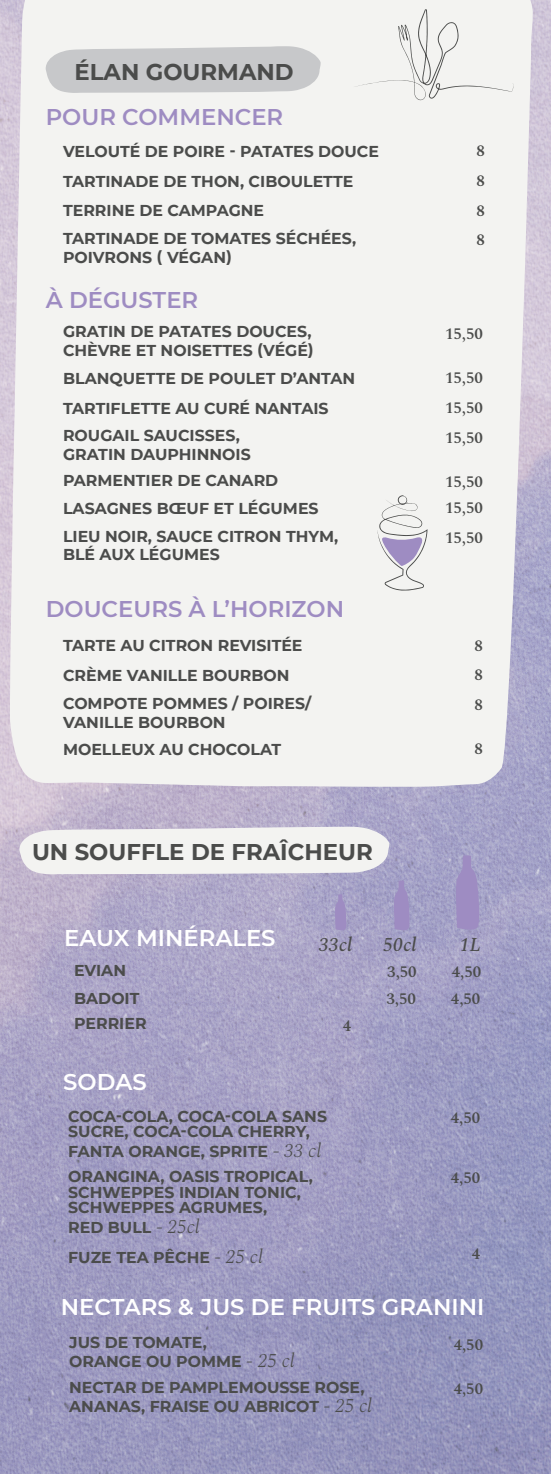
<style>
.page{position:relative;width:551px;height:1474px;background:#fff}
.page>*{position:absolute;margin:0;border:0;box-sizing:border-box;transform-origin:0 0}
.t1{font:600 22.75px "Montserrat";color:#fff}
.t2{font:600 22.75px "Montserrat";color:#9e8cc2}
.t3{font:700 22.75px "Montserrat";color:#4b4c4b}
.t4{font:italic 500 19.25px "Spectral";color:#4b4c4b}
.t5{font:700 15.75px/18.9px "Montserrat";color:#4b4c4b}
.t6{font:600 15.75px "Spectral";color:#4b4c4b}
.s1{font-family:"Spectral";font-weight:300;font-style:italic;font-size:19.25px}
</style>
<div class="page">
<img style="left:0;top:0;width:551px;height:1473px">
<svg style="left:19px;top:826px;width:371px;height:48px"></svg>
<div style="left:8px;top:0;width:525px;height:787px;background:#f3f3f1"></div>
<svg style="left:377px;top:495px;width:50px;height:96px"></svg>
<svg style="left:353px;top:9px;width:161px;height:91px"></svg>
<svg style="left:46px;top:46px;width:275px;height:47px;background:#cbcccd"></svg>
<svg style="left:455px;top:854px;width:26px;height:78px;background:#a093c3"></svg>
<svg style="left:393px;top:880px;width:18px;height:52px"></svg>
<svg style="left:334px;top:894px;width:13px;height:37px"></svg>
<h1 class="t3" style="left:74px;top:55px;width:221px">ÉLAN GOURMAND</h1>
<h1 class="t2" style="left:46px;top:101px;width:239px">POUR COMMENCER</h1>
<p class="t5" style="left:63px;top:141px;width:317px">VELOUTÉ DE POIRE - PATATES DOUCE</p>
<p class="t6" style="left:476px;top:139px;width:10px">8</p>
<p class="t5" style="left:63px;top:171px;width:292px">TARTINADE DE THON, CIBOULETTE</p>
<p class="t6" style="left:476px;top:169px;width:10px">8</p>
<p class="t5" style="left:63px;top:201px;width:202px">TERRINE DE CAMPAGNE</p>
<p class="t6" style="left:476px;top:199px;width:10px">8</p>
<p class="t5" style="left:63px;top:228px;width:295px">TARTINADE DE TOMATES SÉCHÉES,<br>POIVRONS ( VÉGAN)</p>
<p class="t6" style="left:476px;top:229px;width:10px">8</p>
<h1 class="t2" style="left:46px;top:283px;width:154px">À DÉGUSTER</h1>
<p class="t5" style="left:63px;top:321px;width:252px">GRATIN DE PATATES DOUCES,<br>CHÈVRE ET NOISETTES (VÉGÉ)</p>
<p class="t6" style="left:445px;top:322px;width:39px">15,50</p>
<p class="t5" style="left:63px;top:368px;width:294px">BLANQUETTE DE POULET D’ANTAN</p>
<p class="t6" style="left:445px;top:366px;width:39px">15,50</p>
<p class="t5" style="left:63px;top:398px;width:267px">TARTIFLETTE AU CURÉ NANTAIS</p>
<p class="t6" style="left:445px;top:396px;width:39px">15,50</p>
<p class="t5" style="left:63px;top:425px;width:189px">ROUGAIL SAUCISSES,<br>GRATIN DAUPHINNOIS</p>
<p class="t6" style="left:445px;top:426px;width:39px">15,50</p>
<p class="t5" style="left:63px;top:470px;width:217px">PARMENTIER DE CANARD</p>
<p class="t6" style="left:445px;top:470px;width:39px">15,50</p>
<p class="t5" style="left:63px;top:498px;width:257px">LASAGNES BŒUF ET LÉGUMES</p>
<p class="t6" style="left:445px;top:496px;width:39px">15,50</p>
<p class="t5" style="left:63px;top:525px;width:276px">LIEU NOIR, SAUCE CITRON THYM,<br>BLÉ AUX LÉGUMES</p>
<p class="t6" style="left:445px;top:526px;width:39px">15,50</p>
<h1 class="t2" style="left:46px;top:592px;width:300px">DOUCEURS À L’HORIZON</h1>
<p class="t5" style="left:63px;top:635px;width:241px">TARTE AU CITRON REVISITÉE</p>
<p class="t6" style="left:474px;top:634px;width:10px">8</p>
<p class="t5" style="left:63px;top:665px;width:228px">CRÈME VANILLE BOURBON</p>
<p class="t6" style="left:474px;top:663px;width:10px">8</p>
<p class="t5" style="left:63px;top:693px;width:250px">COMPOTE POMMES / POIRES/<br>VANILLE BOURBON</p>
<p class="t6" style="left:474px;top:693px;width:10px">8</p>
<p class="t5" style="left:63px;top:739px;width:220px">MOELLEUX AU CHOCOLAT</p>
<p class="t6" style="left:474px;top:737px;width:10px">8</p>
<h1 class="t3" style="left:32px;top:835px;width:342px">UN SOUFFLE DE FRAÎCHEUR</h1>
<h1 class="t1" style="left:64px;top:921px;width:213px">EAUX MINÉRALES</h1>
<p class="t4" style="left:319px;top:930px;width:35px">33cl</p>
<p class="t4" style="left:383px;top:930px;width:35px">50cl</p>
<p class="t4" style="left:460px;top:930px;width:23px">1L</p>
<p class="t5" style="left:74px;top:960px;width:53px">EVIAN</p>
<p class="t6" style="left:387px;top:960px;width:31px">3,50</p>
<p class="t6" style="left:451px;top:960px;width:31px">4,50</p>
<p class="t5" style="left:74px;top:988px;width:67px">BADOIT</p>
<p class="t6" style="left:386px;top:987px;width:31px">3,50</p>
<p class="t6" style="left:451px;top:987px;width:31px">4,50</p>
<p class="t5" style="left:74px;top:1013px;width:74px">PERRIER</p>
<p class="t6" style="left:343px;top:1014px;width:10px">4</p>
<h1 class="t1" style="left:63px;top:1065px;width:85px">SODAS</h1>
<p class="t5" style="left:68px;top:1107px;width:260px;line-height:15.8px">COCA-COLA, COCA-COLA SANS<br>SUCRE, COCA-COLA CHERRY,</p>
<p class="t5" style="left:68px;top:1140px;width:254px">FANTA ORANGE, SPRITE <span class="s1">- 33 cl</span></p>
<p class="t5" style="left:68px;top:1167px;width:246px;line-height:15.8px">ORANGINA, OASIS TROPICAL,<br>SCHWEPPES INDIAN TONIC,<br>SCHWEPPES AGRUMES,</p>
<p class="t5" style="left:68px;top:1216px;width:133px">RED BULL <span class="s1">- 25cl</span></p>
<p class="t6" style="left:451px;top:1106px;width:31px">4,50</p>
<p class="t6" style="left:451px;top:1166px;width:31px">4,50</p>
<p class="t5" style="left:68px;top:1246px;width:196px">FUZE TEA PÊCHE <span class="s1">- 25 cl</span></p>
<p class="t6" style="left:471px;top:1242px;width:10px">4</p>
<h1 class="t1" style="left:61px;top:1290px;width:425px">NECTARS &amp; JUS DE FRUITS GRANINI</h1>
<p class="t5" style="left:69px;top:1332px;width:227px">JUS DE TOMATE,<br>ORANGE OU POMME <span class="s1">- 25 cl</span></p>
<p class="t6" style="left:453px;top:1332px;width:31px">4,50</p>
<p class="t5" style="left:69px;top:1376px;width:304px">NECTAR DE PAMPLEMOUSSE ROSE,<br>ANANAS, FRAISE OU ABRICOT <span class="s1">- 25 cl</span></p>
<p class="t6" style="left:453px;top:1377px;width:31px">4,50</p>
</div>
